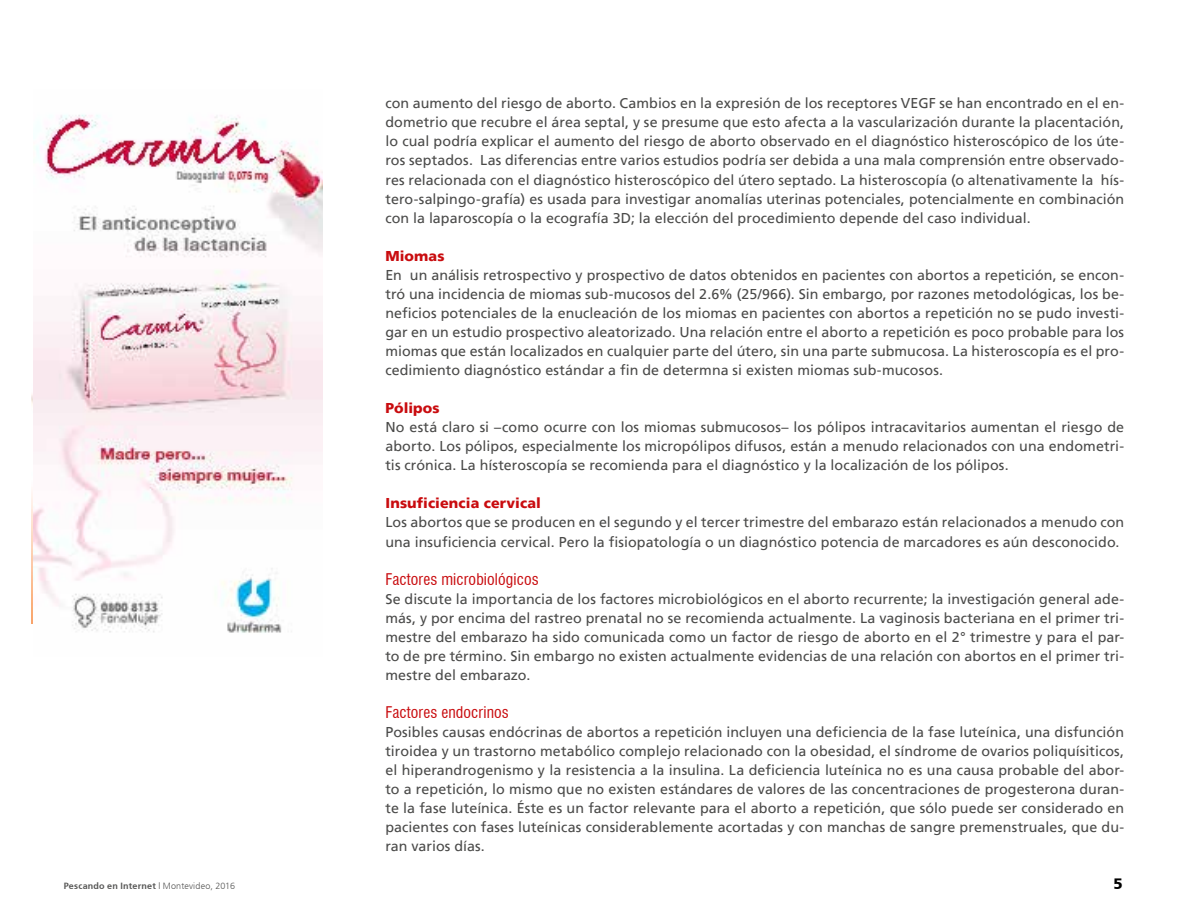
<style>
.page{position:relative;width:1188px;height:918px;background:#fff}
.page>*{position:absolute;margin:0;border:0;box-sizing:border-box;transform-origin:0 0}
.t1{font:condensed 15.75px "Swiss 721 BT";letter-spacing:.005em;color:#c90c0f}
.t2{font:900 15px "Frutigerlarghe";color:#000}
.t3{font:14.25px/19px "Frutiger LT";letter-spacing:.005em;color:#4a4a49;text-align:justify}
.t4{font:900 14.25px "Frutiger LT";letter-spacing:.01em;color:#c90c0f}
.t5{font:700 9px "Frutigerlarghe";letter-spacing:.025em;color:#575756}
.s1{font-weight:300}
</style>
<div class="page">
<img style="left:34px;top:114px;width:289px;height:519px">
<p class="t3" style="left:385px;top:94px;width:740px">con aumento del riesgo de aborto. Cambios en la expresión de los receptores VEGF se han encontrado en el en&shy;dometrio que recubre el área septal, y se presume que esto afecta a la vascularización durante la placentación, lo cual podría explicar el aumento del riesgo de aborto observado en el diagnóstico histeroscópico de los úte&shy;ros septados. Las diferencias entre varios estudios podría ser debida a una mala comprensión entre observado&shy;res relacionada con el diagnóstico histeroscópico del útero septado. La histeroscopía (o altenativamente la hís&shy;tero-salpingo-grafía) es usada para investigar anomalías uterinas potenciales, potencialmente en combinación con la laparoscopía o la ecografía 3D; la elección del procedimiento depende del caso individual.</p>
<p class="t4" style="left:385px;top:247px;width:61px">Miomas</p>
<p class="t3" style="left:385px;top:265px;width:740px">En un análisis retrospectivo y prospectivo de datos obtenidos en pacientes con abortos a repetición, se encon&shy;tró una incidencia de miomas sub-mucosos del 2.6% (25/966). Sin embargo, por razones metodológicas, los be&shy;neficios potenciales de la enucleación de los miomas en pacientes con abortos a repetición no se pudo investi&shy;gar en un estudio prospectivo aleatorizado. Una relación entre el aborto a repetición es poco probable para los miomas que están localizados en cualquier parte del útero, sin una parte submucosa. La histeroscopía es el pro&shy;cedimiento diagnóstico estándar a fin de determna si existen miomas sub-mucosos.</p>
<p class="t4" style="left:385px;top:400px;width:56px">Pólipos</p>
<p class="t3" style="left:385px;top:418px;width:740px">No está claro si –como ocurre con los miomas submucosos– los pólipos intracavitarios aumentan el riesgo de aborto. Los pólipos, especialmente los micropólipos difusos, están a menudo relacionados con una endometri&shy;tis crónica. La hísteroscopía se recomienda para el diagnóstico y la localización de los pólipos.</p>
<p class="t4" style="left:385px;top:495px;width:157px">Insuficiencia cervical</p>
<p class="t3" style="left:385px;top:513px;width:740px">Los abortos que se producen en el segundo y el tercer trimestre del embarazo están relacionados a menudo con una insuficiencia cervical. Pero la fisiopatología o un diagnóstico potencia de marcadores es aún desconocido.</p>
<p class="t1" style="left:385px;top:569px;width:155px">Factores microbiológicos</p>
<p class="t3" style="left:385px;top:589px;width:740px">Se discute la importancia de los factores microbiológicos en el aborto recurrente; la investigación general ade&shy;más, y por encima del rastreo prenatal no se recomienda actualmente. La vaginosis bacteriana en el primer tri&shy;mestre del embarazo ha sido comunicada como un factor de riesgo de aborto en el 2° trimestre y para el par&shy;to de pre término. Sin embargo no existen actualmente evidencias de una relación con abortos en el primer tri&shy;mestre del embarazo.</p>
<p class="t1" style="left:385px;top:703px;width:125px">Factores endocrinos</p>
<p class="t3" style="left:385px;top:723px;width:740px">Posibles causas endócrinas de abortos a repetición incluyen una deficiencia de la fase luteínica, una disfunción tiroidea y un trastorno metabólico complejo relacionado con la obesidad, el síndrome de ovarios poliquísiticos, el hiperandrogenismo y la resistencia a la insulina. La deficiencia luteínica no es una causa probable del abor&shy;to a repetición, lo mismo que no existen estándares de valores de las concentraciones de progesterona duran&shy;te la fase luteínica. Éste es un factor relevante para el aborto a repetición, que sólo puede ser considerado en pacientes con fases luteínicas considerablemente acortadas y con manchas de sangre premenstruales, que du&shy;ran varios días.</p>
<p class="t5" style="left:64px;top:881px;width:173px">Pescando en Internet <span class="s1">| Montevideo, 2016</span></p>
<p class="t2" style="left:1113px;top:875px;width:11px">5</p>
</div>
